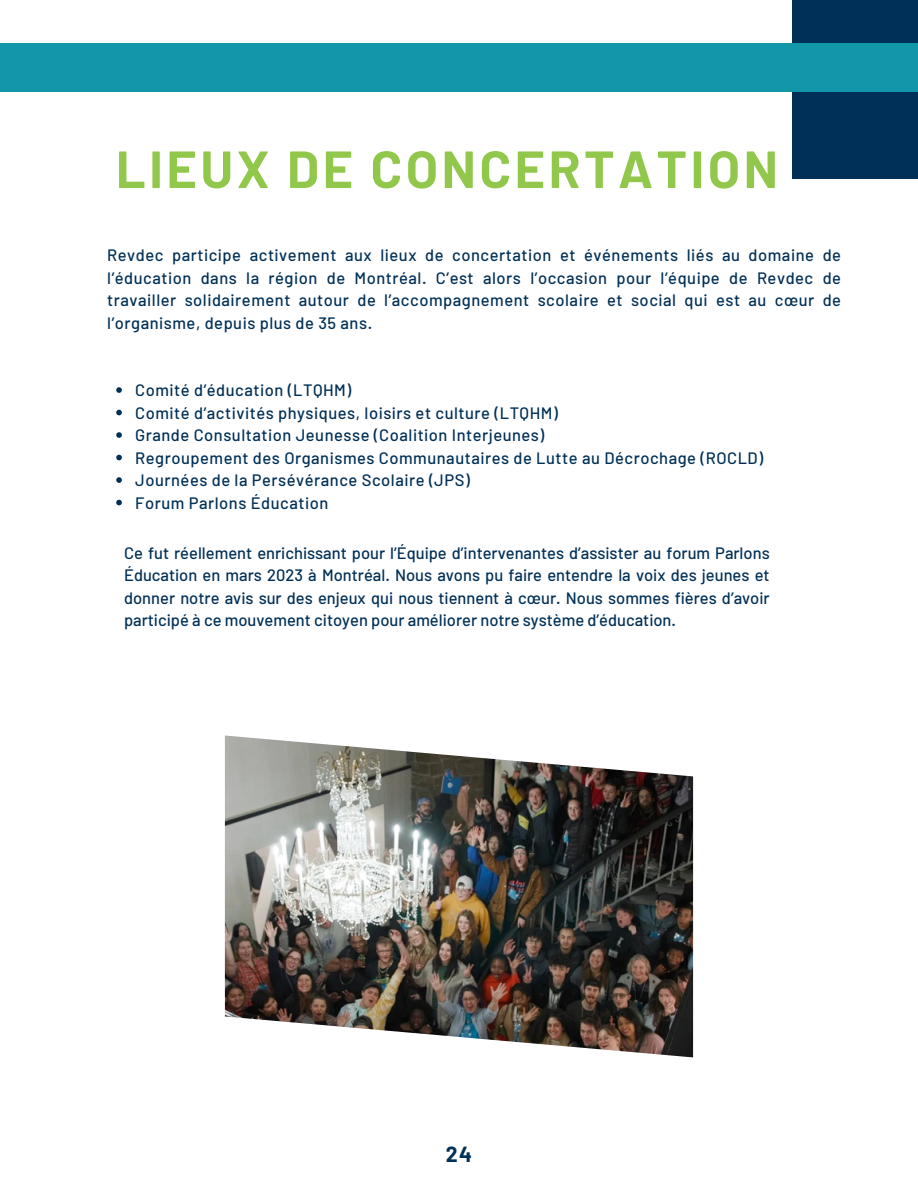
<style>
.page{position:relative;width:918px;height:1188px;background:#fff}
.page>*{position:absolute;margin:0;border:0;box-sizing:border-box;transform-origin:0 0}
.t1{font:700 52.2px "Barlow";letter-spacing:.065em;color:#91c84c}
.t2{font:700 21.3px "Barlow";color:#003057}
.t3{font:500 16.5px/22.5px "Barlow";letter-spacing:.03em;color:#003057;text-align:justify}
</style>
<div class="page">
<div style="left:792px;top:0;width:126px;height:179px;background:#003057"></div>
<div style="left:0;top:43px;width:918px;height:49px;background:#1197a9"></div>
<img style="left:225px;top:736px;width:468px;height:321px">
<svg style="left:116px;top:387px;width:6px;height:6px"></svg>
<svg style="left:116px;top:410px;width:6px;height:5px"></svg>
<svg style="left:116px;top:432px;width:6px;height:6px"></svg>
<svg style="left:116px;top:455px;width:6px;height:5px"></svg>
<svg style="left:116px;top:477px;width:6px;height:6px"></svg>
<svg style="left:116px;top:500px;width:6px;height:5px"></svg>
<p class="t1" style="left:116px;top:136px;width:664px">LIEUX DE CONCERTATION</p>
<p class="t3" style="left:107px;top:243px;width:735px">Revdec participe activement aux lieux de concertation et événements liés au domaine de l’éducation dans la région de Montréal. C’est alors l’occasion pour l’équipe de Revdec de travailler solidairement autour de l’accompagnement scolaire et social qui est au cœur de l’organisme, depuis plus de 35 ans.</p>
<p class="t3" style="left:135px;top:378px;width:218px">Comité d’éducation (LTQHM)</p>
<p class="t3" style="left:135px;top:401px;width:424px">Comité d’activités physiques, loisirs et culture (LTQHM)</p>
<p class="t3" style="left:135px;top:423px;width:411px">Grande Consultation Jeunesse (Coalition Interjeunes)</p>
<p class="t3" style="left:135px;top:446px;width:629px">Regroupement des Organismes Communautaires de Lutte au Décrochage (ROCLD)</p>
<p class="t3" style="left:135px;top:468px;width:336px">Journées de la Persévérance Scolaire (JPS)</p>
<p class="t3" style="left:135px;top:491px;width:195px">Forum Parlons Éducation</p>
<p class="t3" style="left:124px;top:541px;width:647px">Ce fut réellement enrichissant pour l’Équipe d’intervenantes d’assister au forum Parlons Éducation en mars 2023 à Montréal. Nous avons pu faire entendre la voix des jeunes et donner notre avis sur des enjeux qui nous tiennent à cœur. Nous sommes fières d’avoir participé à ce mouvement citoyen pour améliorer notre système d’éducation.</p>
<p class="t2" style="left:446px;top:1140px;width:28px">24</p>
</div>
